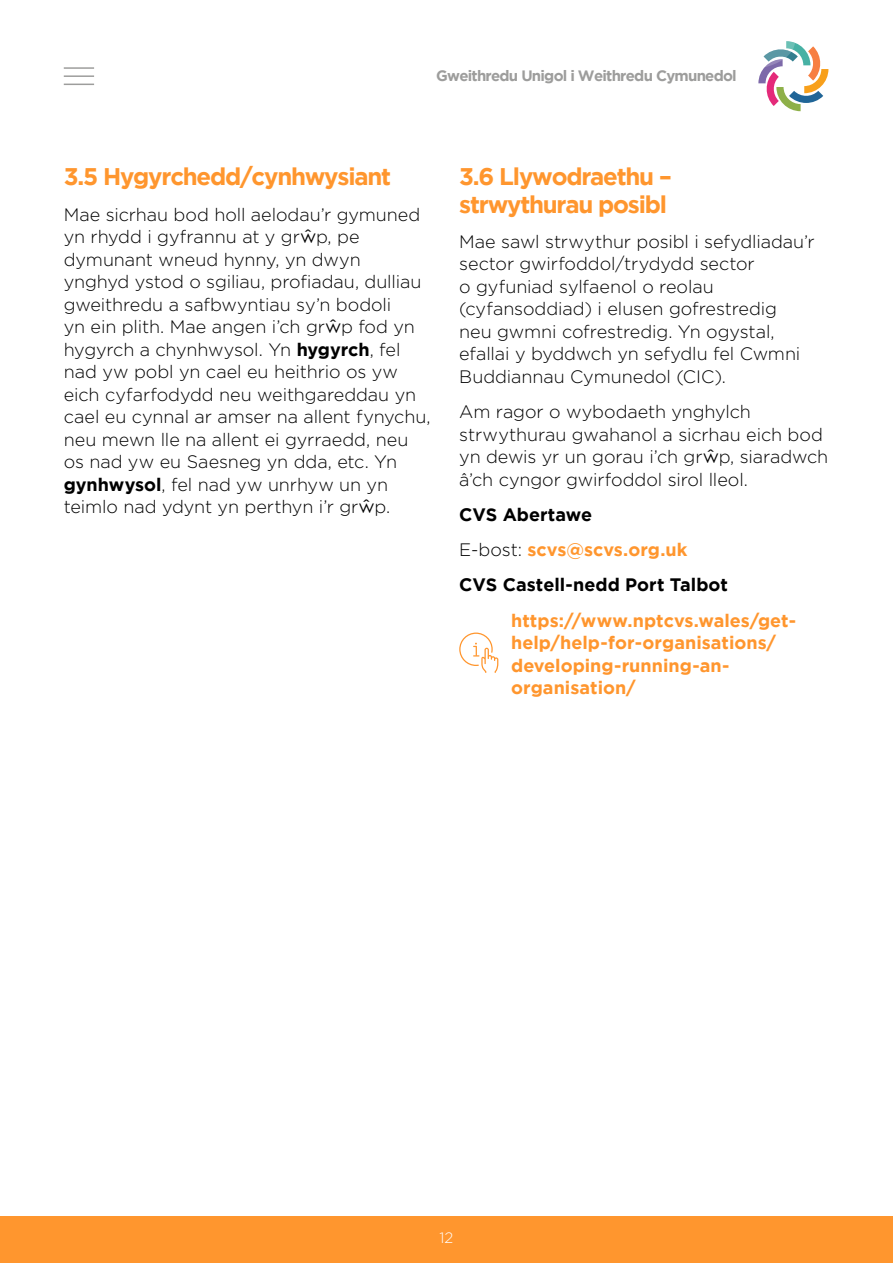
<style>
.page{position:relative;width:893px;height:1263px;background:#fff}
.page>*{position:absolute;margin:0;border:0;box-sizing:border-box;transform-origin:0 0}
.t1{font:700 24px/27px "Gotham";letter-spacing:-.05em;color:#ff962e}
.Body{font:300 18px/22.5px "Gotham";letter-spacing:-.005em;color:#000}
.Body-2{font:700 18px/22.5px "Gotham";color:#ff962e}
.Body-3{font:700 18px "Gotham";color:#000}
.t2{font:700 15px "Gotham";letter-spacing:-.05em;color:#9d9d9c}
.t3{font:300 15px "Gotham";color:#fff}
.s1{font-family:"Century Gothic Pro";font-weight:400}
.s2{font-weight:700}
.s3{font-weight:300;color:#000}
</style>
<div class="page">
<svg style="left:758px;top:41px;width:70px;height:70px"></svg>
<hr style="left:64px;top:67px;width:30px;height:2px;background:#9d9d9c">
<hr style="left:64px;top:75px;width:30px;height:2px;background:#9d9d9c">
<hr style="left:64px;top:84px;width:30px;height:1px;background:#9d9d9c">
<div style="left:0;top:1216px;width:893px;height:47px;background:#ff962e"></div>
<svg style="left:459px;top:632px;width:39px;height:41px"></svg>
<p class="t2" style="left:436px;top:67px;width:302px">Gweithredu Unigol i Weithredu Cymunedol</p>
<h2 class="t1" style="left:64px;top:163px;width:329px">3.5 Hygyrchedd/cynhwysiant</h2>
<p class="Body" style="left:64px;top:203px;width:368px">Mae sicrhau bod holl aelodau’r gymuned yn rhydd i gyfrannu at y gr<span class="s1">ŵ</span>p, pe dymunant wneud hynny, yn dwyn ynghyd ystod o sgiliau, profiadau, dulliau gweithredu a safbwyntiau sy’n bodoli<br>yn ein plith. Mae angen i’ch gr<span class="s1">ŵ</span>p fod yn hygyrch a chynhwysol. Yn <span class="s2">hygyrch</span>, fel nad yw pobl yn cael eu heithrio os yw eich cyfarfodydd neu weithgareddau yn cael eu cynnal ar amser na allent fynychu, neu mewn lle na allent ei gyrraedd, neu os nad yw eu Saesneg yn dda, etc. Yn <span class="s2">gynhwysol</span>, fel nad yw unrhyw un yn teimlo nad ydynt yn perthyn i’r gr<span class="s1">ŵ</span>p.</p>
<h2 class="t1" style="left:459px;top:163px;width:214px">3.6 Llywodraethu – strwythurau posibl</h2>
<p class="Body" style="left:459px;top:230px;width:357px">Mae sawl strwythur posibl i sefydliadau’r sector gwirfoddol/trydydd sector<br>o gyfuniad sylfaenol o reolau (cyfansoddiad) i elusen gofrestredig<br>neu gwmni cofrestredig. Yn ogystal, efallai y byddwch yn sefydlu fel Cwmni Buddiannau Cymunedol (CIC).</p>
<p class="Body" style="left:459px;top:400px;width:370px">Am ragor o wybodaeth ynghylch strwythurau gwahanol a sicrhau eich bod yn dewis yr un gorau i’ch gr<span class="s1">ŵ</span>p, siaradwch â’ch cyngor gwirfoddol sirol lleol.</p>
<p class="Body-3" style="left:459px;top:504px;width:134px">CVS Abertawe</p>
<p class="Body-2" style="left:459px;top:538px;width:230px"><span class="s3">E-bost:</span> scvs@scvs.org.uk</p>
<p class="Body-3" style="left:459px;top:574px;width:270px">CVS Castell-nedd Port Talbot</p>
<p class="Body-2" style="left:511px;top:608px;width:286px">https://www.nptcvs.wales/get&shy;help/help-for-organisations/ developing-running-an&shy;organisation/</p>
<p class="t3" style="left:440px;top:1229px;width:15px">12</p>
</div>
